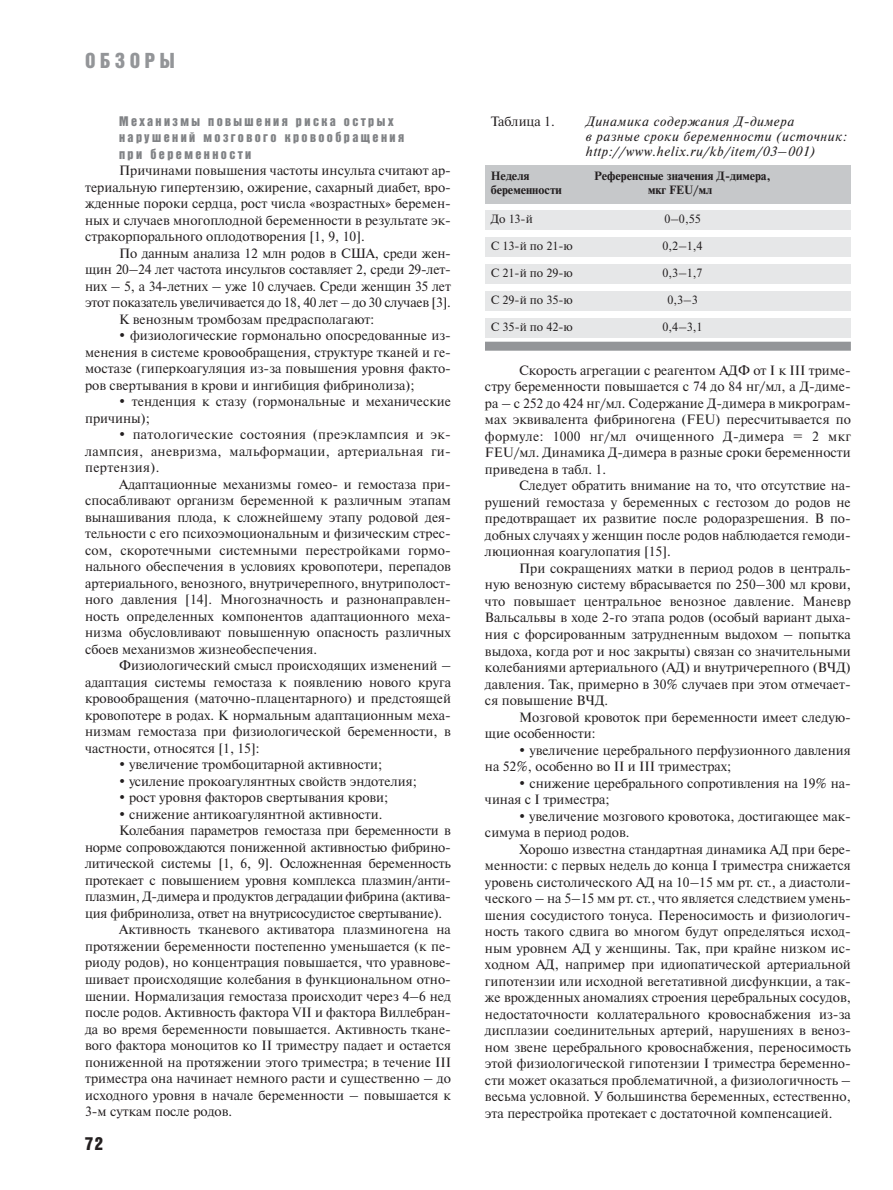
<style>
.page{position:relative;width:893px;height:1190px;background:#fff}
.page>*{position:absolute;margin:0;border:0;box-sizing:border-box;transform-origin:0 0}
.t1{font:21px "Bastion Kontrast";letter-spacing:.21em;color:#939598}
.t2{font:18px "Bastion Kontrast";color:#231f20}
.t3{font:13.5px/16.5px "Newton C";color:#231f20;text-align:justify}
.t4{font:italic 13.5px/15px "Newton C";letter-spacing:.045em;color:#231f20}
.t5{font:13.5px/16.5px "Bastion Kontrast";letter-spacing:.18em;color:#808285}
.t6{font:12px "Newton C";color:#231f20}
.t7{font:700 12px "Newton C";color:#231f20}
</style>
<div class="page">
<div style="left:485px;top:210px;width:365px;height:19px;background:#e6e7e8"></div>
<div style="left:485px;top:165px;width:365px;height:39px;background:#c6c8ca"></div>
<div style="left:485px;top:342px;width:365px;height:9px;background:#939598"></div>
<div style="left:485px;top:237px;width:365px;height:19px;background:#e6e7e8"></div>
<div style="left:485px;top:264px;width:365px;height:19px;background:#e6e7e8"></div>
<div style="left:485px;top:291px;width:365px;height:19px;background:#e6e7e8"></div>
<div style="left:485px;top:318px;width:365px;height:19px;background:#e6e7e8"></div>
<h1 class="t1" style="left:85px;top:53px;width:91px">ОБЗОРЫ</h1>
<p class="t5" style="left:119px;top:113px;width:286px">Механизмы повышения риска острых нарушений мозгового кровообращения при беременности</p>
<p class="t3" style="left:85px;top:163px;width:367px;text-indent:34px">Причинами повышения частоты инсульта считают ар&shy;териальную гипертензию, ожирение, сахарный диабет, вро&shy;жденные пороки сердца, рост числа «возрастных» беремен&shy;ных и случаев многоплодной беременности в результате эк&shy;стракорпорального оплодотворения [1, 9, 10].</p>
<p class="t3" style="left:119px;top:246px;width:333px">По данным анализа 12 млн родов в США, среди жен-</p>
<p class="t3" style="left:85px;top:262px;width:367px">щин 20–24 лет частота инсультов составляет 2, среди 29-лет-</p>
<p class="t3" style="left:85px;top:279px;width:367px">них – 5, а 34-летних – уже 10 случаев. Среди женщин 35 лет</p>
<p class="t3" style="left:85px;top:295px;width:367px">этот показатель увеличивается до 18, 40 лет – до 30 случаев [3].</p>
<p class="t3" style="left:119px;top:312px;width:256px">К венозным тромбозам предрасполагают:</p>
<p class="t3" style="left:85px;top:328px;width:367px;text-indent:34px">• физиологические гормонально опосредованные из&shy;менения в системе кровообращения, структуре тканей и ге&shy;мостазе (гиперкоагуляция из-за повышения уровня факто&shy;ров свертывания в крови и ингибиция фибринолиза);</p>
<p class="t3" style="left:85px;top:394px;width:367px;text-indent:34px">• тенденция к стазу (гормональные и механические причины);</p>
<p class="t3" style="left:85px;top:427px;width:367px;text-indent:34px">• патологические состояния (преэклампсия и эк&shy;лампсия, аневризма, мальформации, артериальная ги&shy;пертензия).</p>
<p class="t3" style="left:85px;top:477px;width:367px;text-indent:34px">Адаптационные механизмы гомео- и гемостаза при&shy;спосабливают организм беременной к различным этапам вынашивания плода, к сложнейшему этапу родовой дея&shy;тельности с его психоэмоциональным и физическим стрес&shy;сом, скоротечными системными перестройками гормо&shy;нального обеспечения в условиях кровопотери, перепадов артериального, венозного, внутричерепного, внутриполост&shy;ного давления [14]. Многозначность и разнонаправлен&shy;ность определенных компонентов адаптационного меха&shy;низма обусловливают повышенную опасность различных сбоев механизмов жизнеобеспечения.</p>
<p class="t3" style="left:85px;top:658px;width:367px;text-indent:34px">Физиологический смысл происходящих изменений – адаптация системы гемостаза к появлению нового круга кровообращения (маточно-плацентарного) и предстоящей кровопотере в родах. К нормальным адаптационным меха&shy;низмам гемостаза при физиологической беременности, в частности, относятся [1, 15]:</p>
<p class="t3" style="left:119px;top:757px;width:264px">• увеличение тромбоцитарной активности;</p>
<p class="t3" style="left:119px;top:774px;width:299px">• усиление прокоагулянтных свойств эндотелия;</p>
<p class="t3" style="left:119px;top:790px;width:271px">• рост уровня факторов свертывания крови;</p>
<p class="t3" style="left:119px;top:807px;width:265px">• снижение антикоагулянтной активности.</p>
<p class="t3" style="left:119px;top:823px;width:333px">Колебания параметров гемостаза при беременности в</p>
<p class="t3" style="left:85px;top:840px;width:367px">норме сопровождаются пониженной активностью фибрино-</p>
<p class="t3" style="left:85px;top:856px;width:367px">литической системы [1, 6, 9]. Осложненная беременность</p>
<p class="t3" style="left:85px;top:873px;width:367px">протекает с повышением уровня комплекса плазмин/анти-</p>
<p class="t3" style="left:85px;top:889px;width:367px">плазмин, Д-димера и продуктов деградации фибрина (актива-</p>
<p class="t3" style="left:85px;top:906px;width:358px">ция фибринолиза, ответ на внутрисосудистое свертывание).</p>
<p class="t3" style="left:119px;top:922px;width:333px">Активность тканевого активатора плазминогена на</p>
<p class="t3" style="left:85px;top:939px;width:367px">протяжении беременности постепенно уменьшается (к пе-</p>
<p class="t3" style="left:85px;top:955px;width:367px">риоду родов), но концентрация повышается, что уравнове-</p>
<p class="t3" style="left:85px;top:972px;width:367px">шивает происходящие колебания в функциональном отно-</p>
<p class="t3" style="left:85px;top:988px;width:367px">шении. Нормализация гемостаза происходит через 4–6 нед</p>
<p class="t3" style="left:85px;top:1005px;width:367px">после родов. Активность фактора VII и фактора Виллебран-</p>
<p class="t3" style="left:85px;top:1021px;width:367px">да во время беременности повышается. Активность ткане-</p>
<p class="t3" style="left:85px;top:1038px;width:367px">вого фактора моноцитов ко II триместру падает и остается</p>
<p class="t3" style="left:85px;top:1054px;width:367px">пониженной на протяжении этого триместра; в течение III</p>
<p class="t3" style="left:85px;top:1071px;width:367px">триместра она начинает немного расти и существенно – до</p>
<p class="t3" style="left:85px;top:1087px;width:367px">исходного уровня в начале беременности – повышается к</p>
<p class="t3" style="left:85px;top:1104px;width:149px">3-м суткам после родов.</p>
<h2 class="t2" style="left:85px;top:1137px;width:19px">72</h2>
<p class="t3" style="left:490px;top:114px;width:65px">Таблица 1.</p>
<p class="t4" style="left:585px;top:115px;width:262px">Динамика содержания Д-димера<br>в разные сроки беременности (источник: http://www.helix.ru/kb/item/03–001)</p>
<p class="t7" style="left:490px;top:172px;width:40px">Неделя</p>
<p class="t7" style="left:594px;top:172px;width:178px">Референсные значения Д-димера,</p>
<p class="t7" style="left:490px;top:185px;width:73px">беременности</p>
<p class="t7" style="left:648px;top:185px;width:65px">мкг FEU/мл</p>
<p class="t6" style="left:664px;top:215px;width:38px">0–0,55</p>
<p class="t6" style="left:662px;top:242px;width:41px">0,2–1,4</p>
<p class="t6" style="left:662px;top:269px;width:41px">0,3–1,7</p>
<p class="t6" style="left:667px;top:296px;width:32px">0,3–3</p>
<p class="t6" style="left:662px;top:323px;width:41px">0,4–3,1</p>
<p class="t6" style="left:490px;top:215px;width:44px">До 13-й</p>
<p class="t6" style="left:490px;top:242px;width:83px">С 13-й по 21-ю</p>
<p class="t6" style="left:490px;top:269px;width:83px">С 21-й по 29-ю</p>
<p class="t6" style="left:490px;top:296px;width:84px">С 29-й по 35-ю</p>
<p class="t6" style="left:490px;top:323px;width:84px">С 35-й по 42-ю</p>
<p class="t3" style="left:485px;top:363px;width:367px;text-indent:34px">Скорость агрегации с реагентом АДФ от I к III триме&shy;стру беременности повышается с 74 до 84 нг/мл, а Д-диме&shy;ра – с 252 до 424 нг/мл. Содержание Д-димера в микрограм&shy;мах эквивалента фибриногена (FEU) пересчитывается по формуле: 1000 нг/мл очищенного Д-димера = 2 мкг FEU/мл. Динамика Д-димера в разные сроки беременности приведена в табл. 1.</p>
<p class="t3" style="left:485px;top:478px;width:367px;text-indent:34px">Следует обратить внимание на то, что отсутствие на&shy;рушений гемостаза у беременных с гестозом до родов не предотвращает их развитие после родоразрешения. В по&shy;добных случаях у женщин после родов наблюдается гемоди&shy;люционная коагулопатия [15].</p>
<p class="t3" style="left:485px;top:561px;width:367px;text-indent:34px">При сокращениях матки в период родов в централь&shy;ную венозную систему вбрасывается по 250–300 мл крови, что повышает центральное венозное давление. Маневр Вальсальвы в ходе 2-го этапа родов (особый вариант дыха&shy;ния с форсированным затрудненным выдохом – попытка выдоха, когда рот и нос закрыты) связан со значительными колебаниями артериального (АД) и внутричерепного (ВЧД) давления. Так, примерно в 30% случаев при этом отмечает&shy;ся повышение ВЧД.</p>
<p class="t3" style="left:485px;top:709px;width:367px;text-indent:34px">Мозговой кровоток при беременности имеет следую&shy;щие особенности:</p>
<p class="t3" style="left:485px;top:742px;width:367px;text-indent:34px">• увеличение церебрального перфузионного давления на 52%, особенно во II и III триместрах;</p>
<p class="t3" style="left:485px;top:775px;width:367px;text-indent:34px">• снижение церебрального сопротивления на 19% на&shy;чиная с I триместра;</p>
<p class="t3" style="left:485px;top:808px;width:367px;text-indent:34px">• увеличение мозгового кровотока, достигающее мак&shy;симума в период родов.</p>
<p class="t3" style="left:485px;top:841px;width:367px;text-indent:34px">Хорошо известна стандартная динамика АД при бере&shy;менности: с первых недель до конца I триместра cнижается уровень систолического АД на 10–15 мм рт. ст., а диастоли&shy;ческого – на 5–15 мм рт. ст., что является следствием умень&shy;шения сосудистого тонуса. Переносимость и физиологич&shy;ность такого сдвига во многом будут определяться исход&shy;ным уровнем АД у женщины. Так, при крайне низком ис&shy;ходном АД, например при идиопатической артериальной гипотензии или исходной вегетативной дисфункции, а так&shy;же врожденных аномалиях строения церебральных сосудов, недостаточности коллатерального кровоснабжения из-за дисплазии соединительных артерий, нарушениях в веноз&shy;ном звене церебрального кровоснабжения, переносимость этой физиологической гипотензии I триместра беременно&shy;сти может оказаться проблематичной, а физиологичность – весьма условной. У большинства беременных, естественно, эта перестройка протекает с достаточной компенсацией.</p>
</div>
